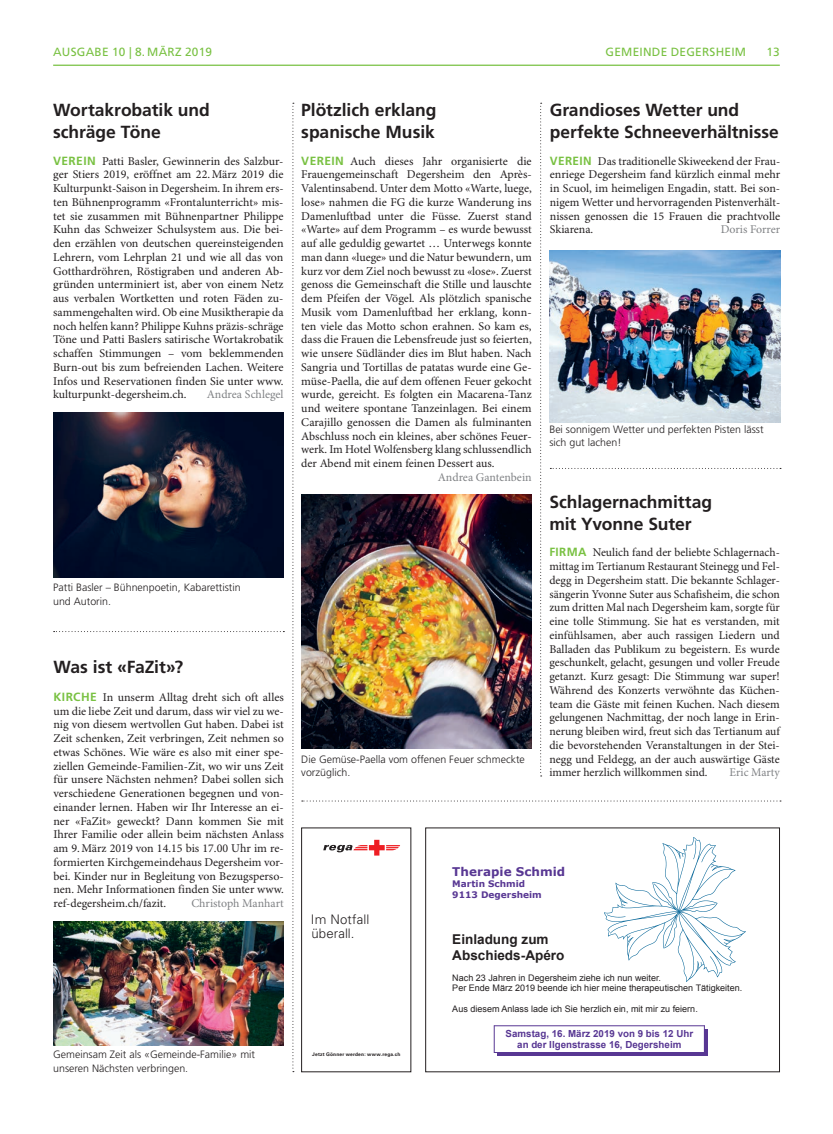
<style>
.page{position:relative;width:833px;height:1134px;background:#fff}
.page>*{position:absolute;margin:0;border:0;box-sizing:border-box;transform-origin:0 0}
.t1{font:700 17.5px/21.2px "Frutiger LT Std";letter-spacing:-.005em;color:#231f20}
.t2{font:700 13.5px/15.6px "Arial";color:#231f20}
.t3{font:300 13.12px/14px "Univers";letter-spacing:.005em;color:#231f20}
.t4{font:700 12px "Verdana";letter-spacing:.005em;color:#583793}
.t5{font:11.88px/13.8px "Minion Pro";color:#231f20;text-align:justify}
.t6{font:11.88px "Minion Pro";letter-spacing:-.005em;color:#808285}
.t7{font:11.88px "Frutiger LT Std";letter-spacing:.02em;color:#79c142}
.t8{font:300 10.62px/13.8px "Frutiger LT Std";color:#231f20}
.t9{font:700 9.75px/11.2px "Arial";color:#583793;text-align:center}
.t10{font:9px/10.4px "Arial";color:#231f20}
.t11{font:700 9px/10.9px "Verdana";color:#583793}
.t12{font:700 4.88px "Univers";letter-spacing:.035em;color:#231f20}
.s1{font-family:"Frutiger LT Std";font-weight:700;color:#79c142}
</style>
<div class="page">
<img style="left:604px;top:838px;width:141px;height:143px">
<hr style="left:497px;top:1052px;width:210px;height:4px;background:#583793">
<hr style="left:704px;top:1029px;width:3px;height:23px;background:#583793">
<hr style="left:494px;top:1025px;width:210px;height:1px;background:#583793">
<hr style="left:494px;top:1052px;width:210px;height:1px;background:#583793">
<svg style="left:494px;top:1026px;width:1px;height:26px"></svg>
<div style="left:425px;top:828px;width:355px;height:244px;border:1px solid #231f20"></div>
<img style="left:53px;top:412px;width:230px;height:165px">
<img style="left:301px;top:494px;width:230px;height:255px">
<img style="left:550px;top:251px;width:230px;height:171px">
<img style="left:53px;top:921px;width:231px;height:124px">
<hr style="left:53px;top:65px;width:727px;height:1px;background:#79c142">
<svg style="left:292px;top:103px;width:2px;height:969px"></svg>
<svg style="left:540px;top:103px;width:1px;height:673px"></svg>
<svg style="left:550px;top:468px;width:231px;height:1px"></svg>
<svg style="left:302px;top:800px;width:479px;height:1px"></svg>
<svg style="left:54px;top:631px;width:230px;height:1px"></svg>
<svg style="left:323px;top:840px;width:77px;height:15px"></svg>
<div style="left:301px;top:828px;width:110px;height:244px;border:1px solid #231f20"></div>
<p class="t7" style="left:53px;top:45px;width:18px">AUSGABE</p>
<p class="t7" style="left:112px;top:45px;width:101px">10 | 8. MÄRZ 2019</p>
<p class="t7" style="left:605px;top:45px;width:142px">GEMEINDE DEGERSHEIM</p>
<p class="t7" style="left:766px;top:45px;width:15px">13</p>
<h1 class="t1" style="left:53px;top:100px;width:158px">Wortakrobatik und schräge Töne</h1>
<p class="t5" style="left:53px;top:154px;width:232px"><span class="s1">VEREIN</span> Patti Basler, Gewinnerin des Salzbur&shy;ger Stiers 2019, eröffnet am 22.März 2019 die Kulturpunkt-Saison in Degersheim. In ihrem ers&shy;ten Bühnenprogramm «Frontalunterricht» mis&shy;tet sie zusammen mit Bühnenpartner Philippe Kuhn das Schweizer Schulsystem aus. Die bei&shy;den erzählen von deutschen quereinsteigenden Lehrern, vom Lehrplan 21 und wie all das von Gotthardröhren, Röstigraben und anderen Ab&shy;gründen unterminiert ist, aber von einem Netz aus verbalen Wortketten und roten Fäden zu&shy;sammengehalten wird. Ob eine Musiktherapie da noch helfen kann? Philippe Kuhns präzis-schräge Töne und Patti Baslers satirische Wortakrobatik schaffen Stimmungen – vom beklemmenden Burn-out bis zum befreienden Lachen. Weitere Infos und Reservationen finden Sie unter www. kulturpunkt-degersheim.ch.</p>
<p class="t6" style="left:207px;top:387px;width:78px">Andrea Schlegel</p>
<p class="t8" style="left:53px;top:580px;width:189px">Patti Basler – Bühnenpoetin, Kabarettistin und Autorin.</p>
<h1 class="t1" style="left:53px;top:657px;width:131px">Was ist «FaZit»?</h1>
<p class="t5" style="left:53px;top:691px;width:232px"><span class="s1">KIRCHE</span> In unserm Alltag dreht sich oft alles um die liebe Zeit und darum, dass wir viel zu we&shy;nig von diesem wertvollen Gut haben. Dabei ist Zeit schenken, Zeit verbringen, Zeit nehmen so etwas Schönes. Wie wäre es also mit einer spe&shy;ziellen Gemeinde-Familien-Zit, wo wir uns Zeit für unsere Nächsten nehmen? Dabei sollen sich verschiedene Generationen begegnen und von&shy;einander lernen. Haben wir Ihr Interesse an ei&shy;ner «FaZit» geweckt? Dann kommen Sie mit Ihrer Familie oder allein beim nächsten Anlass am 9.März 2019 von 14.15 bis 17.00 Uhr im re&shy;formierten Kirchgemeindehaus Degersheim vor&shy;bei. Kinder nur in Begleitung von Bezugsperso&shy;nen. Mehr Informationen finden Sie unter www. ref-degersheim.ch/fazit.</p>
<p class="t6" style="left:191px;top:896px;width:94px">Christoph Manhart</p>
<p class="t8" style="left:53px;top:1048px;width:203px">Gemeinsam Zeit als «Gemeinde-Familie» mit unseren Nächsten verbringen.</p>
<h1 class="t1" style="left:301px;top:100px;width:137px">Plötzlich erklang spanische Musik</h1>
<p class="t5" style="left:301px;top:154px;width:232px"><span class="s1">VEREIN</span> Auch dieses Jahr organisierte die Frauengemeinschaft Degersheim den Après-Valentinsabend. Unter dem Motto «Warte, luege, lose» nahmen die FG die kurze Wanderung ins Damenluftbad unter die Füsse. Zuerst stand «Warte» auf dem Programm – es wurde bewusst auf alle geduldig gewartet … Unterwegs konnte man dann «luege» und die Natur bewundern, um kurz vor dem Ziel noch bewusst zu «lose». Zuerst genoss die Gemeinschaft die Stille und lauschte dem Pfeifen der Vögel. Als plötzlich spanische Musik vom Damenluftbad her erklang, konn&shy;ten viele das Motto schon erahnen. So kam es, dass die Frauen die Lebensfreude just so feierten, wie unsere Südländer dies im Blut haben. Nach Sangria und Tortillas de patatas wurde eine Ge&shy;müse-Paella, die auf dem offenen Feuer gekocht wurde, gereicht. Es folgten ein Macarena-Tanz und weitere spontane Tanzeinlagen. Bei einem Carajillo genossen die Damen als fulminanten Abschluss noch ein kleines, aber schönes Feuer&shy;werk. Im Hotel Wolfensberg klang schlussendlich der Abend mit einem feinen Dessert aus.</p>
<p class="t6" style="left:438px;top:470px;width:95px">Andrea Gantenbein</p>
<p class="t8" style="left:301px;top:752px;width:225px">Die Gemüse-Paella vom offenen Feuer schmeckte vorzüglich.</p>
<h1 class="t1" style="left:550px;top:100px;width:230px">Grandioses Wetter und perfekte Schneeverhältnisse</h1>
<p class="t5" style="left:550px;top:154px;width:232px"><span class="s1">VEREIN</span> Das traditionelle Skiweekend der Frau&shy;enriege Degersheim fand kürzlich einmal mehr in Scuol, im heimeligen Engadin, statt. Bei son&shy;nigem Wetter und hervorragenden Pistenverhält&shy;nissen genossen die 15 Frauen die prachtvolle Skiarena.</p>
<p class="t6" style="left:720px;top:222px;width:61px">Doris Forrer</p>
<p class="t8" style="left:549px;top:422px;width:216px">Bei sonnigem Wetter und perfekten Pisten lässt sich gut lachen!</p>
<h1 class="t1" style="left:549px;top:492px;width:164px">Schlagernachmittag mit Yvonne Suter</h1>
<p class="t5" style="left:549px;top:546px;width:232px"><span class="s1">FIRMA</span> Neulich fand der beliebte Schlagernach&shy;mittag im Tertianum Restaurant Steinegg und Fel&shy;degg in Degersheim statt. Die bekannte Schlager&shy;sängerin Yvonne Suter aus Schafisheim, die schon zum dritten Mal nach Degersheim kam, sorgte für eine tolle Stimmung. Sie hat es verstanden, mit einfühlsamen, aber auch rassigen Liedern und Balladen das Publikum zu begeistern. Es wurde geschunkelt, gelacht, gesungen und voller Freude getanzt. Kurz gesagt: Die Stimmung war super!<br>Während des Konzerts verwöhnte das Küchen&shy;team die Gäste mit feinen Kuchen. Nach diesem gelungenen Nachmittag, der noch lange in Erin&shy;nerung bleiben wird, freut sich das Tertianum auf die bevorstehenden Veranstaltungen in der Stei&shy;negg und Feldegg, an der auch auswärtige Gäste immer herzlich willkommen sind.</p>
<p class="t6" style="left:729px;top:765px;width:52px">Eric Marty</p>
<p class="t3" style="left:311px;top:912px;width:60px">Im Notfall überall.</p>
<p class="t12" style="left:312px;top:1052px;width:90px">Jetzt Gönner werden: www.rega.ch</p>
<p class="t4" style="left:452px;top:863px;width:114px">Therapie Schmid</p>
<p class="t11" style="left:452px;top:878px;width:91px">Martin Schmid<br>9113 Degersheim</p>
<p class="t2" style="left:452px;top:932px;width:114px">Einladung zum<br>Abschieds-Apéro</p>
<p class="t10" style="left:452px;top:972px;width:291px">Nach 23 Jahren in Degersheim ziehe ich nun weiter.<br>Per Ende März 2019 beende ich hier meine therapeutischen Tätigkeiten.</p>
<p class="t10" style="left:452px;top:1004px;width:247px">Aus diesem Anlass lade ich Sie herzlich ein, mit mir zu feiern.</p>
<p class="t9" style="left:505px;top:1028px;width:189px">Samstag, 16. März 2019 von 9 bis 12 Uhr an der Ilgenstrasse 16, Degersheim</p>
</div>
